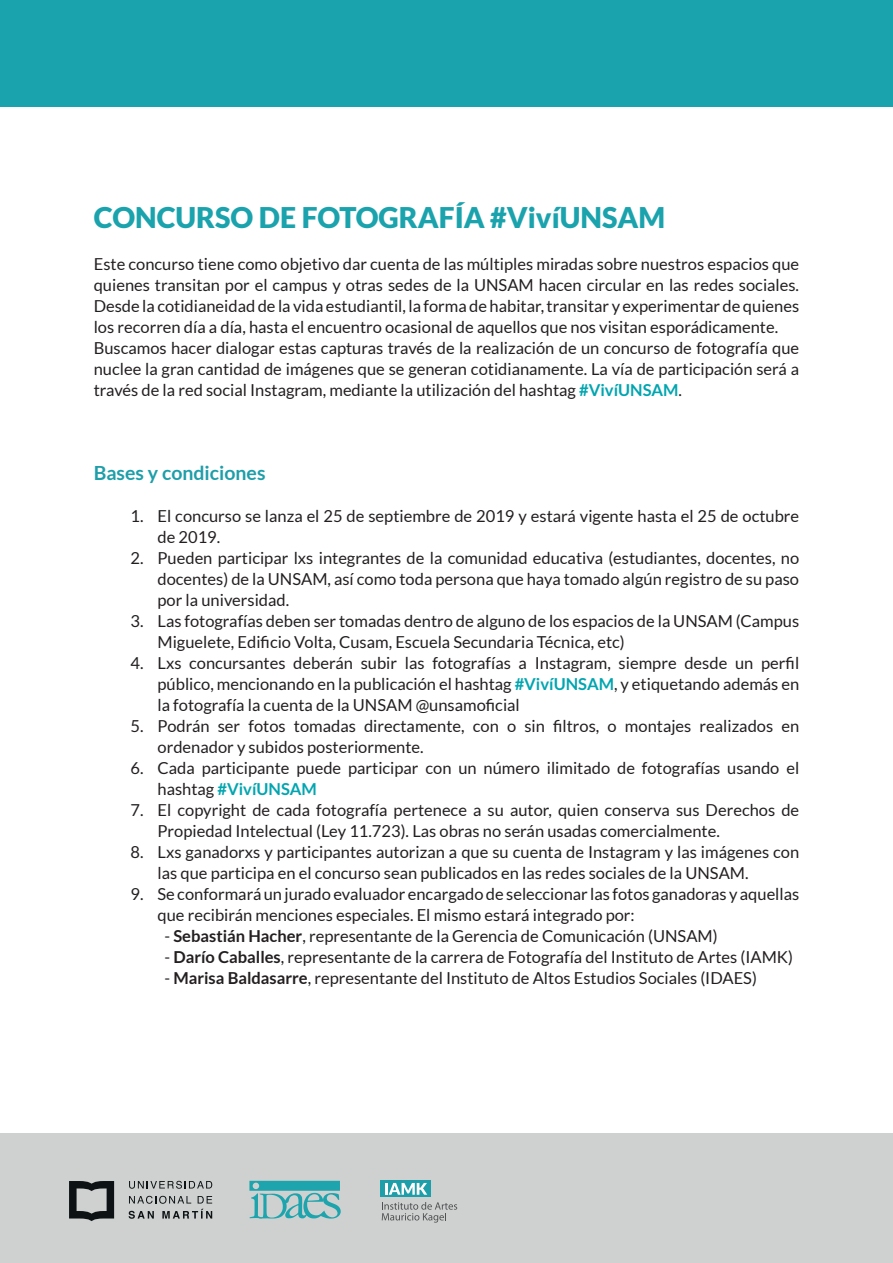
<style>
.page{position:relative;width:893px;height:1263px;background:#fff}
.page>*{position:absolute;margin:0;border:0;box-sizing:border-box;transform-origin:0 0}
.t1{font:900 28.5px "Lato";color:#1aa3ad}
.t2{font:700 19.5px "Lato";color:#1e9ea9}
.t3{font:16.5px/21px "Lato";color:#231f20}
.s1{font-weight:700;color:#00a5b0}
.s2{font-weight:700}
</style>
<div class="page">
<div style="left:0;top:1133px;width:893px;height:130px;background:#cfd1d0"></div>
<svg style="left:249px;top:1181px;width:92px;height:38px"></svg>
<svg style="left:69px;top:1181px;width:45px;height:40px"></svg>
<svg style="left:129px;top:1181px;width:83px;height:8px"></svg>
<svg style="left:129px;top:1196px;width:83px;height:23px"></svg>
<div style="left:380px;top:1181px;width:51px;height:16px;background:#1e9ea9"></div>
<svg style="left:382px;top:1202px;width:75px;height:20px"></svg>
<svg style="left:385px;top:1183px;width:42px;height:12px"></svg>
<div style="left:0;top:0;width:893px;height:106px;background:#1aa3ad"></div>
<h1 class="t1" style="left:94px;top:200px;width:573px">CONCURSO DE FOTOGRAFÍA #VivíUNSAM</h1>
<p class="t3" style="left:94px;top:253px;width:707px">Este concurso tiene como objetivo dar cuenta de las múltiples miradas sobre nuestros espacios que quienes transitan por el campus y otras sedes de la UNSAM hacen circular en las redes sociales.<br>Desde la cotidianeidad de la vida estudiantil, la forma de habitar, transitar y experimentar de quienes los recorren día a día, hasta el encuentro ocasional de aquellos que nos visitan esporádicamente.<br>Buscamos hacer dialogar estas capturas través de la realización de un concurso de fotografía que nuclee la gran cantidad de imágenes que se generan cotidianamente. La vía de participación será a través de la red social Instagram, mediante la utilización del hashtag <span class="s1">#VivíUNSAM</span>.</p>
<p class="t2" style="left:94px;top:461px;width:173px">Bases y condiciones</p>
<p class="t3" style="left:158px;top:505px;width:643px;text-indent:-27px">1. El concurso se lanza el 25 de septiembre de 2019 y estará vigente hasta el 25 de octubre de 2019.</p>
<p class="t3" style="left:158px;top:547px;width:643px;text-align:justify;text-indent:-27px">2. Pueden participar lxs integrantes de la comunidad educativa (estudiantes, docentes, no docentes) de la UNSAM, así como toda persona que haya tomado algún registro de su paso por la universidad.</p>
<p class="t3" style="left:158px;top:610px;width:643px;text-indent:-27px">3. Las fotografías deben ser tomadas dentro de alguno de los espacios de la UNSAM (Campus<br>Miguelete, Edificio Volta, Cusam, Escuela Secundaria Técnica, etc)</p>
<p class="t3" style="left:158px;top:652px;width:643px;text-align:justify;text-indent:-27px">4. Lxs concursantes deberán subir las fotografías a Instagram, siempre desde un perfil público, mencionando en la publicación el hashtag <span class="s1">#VivíUNSAM</span>, y etiquetando además en la fotografía la cuenta de la UNSAM @unsamoficial</p>
<p class="t3" style="left:158px;top:715px;width:643px;text-indent:-27px">5. Podrán ser fotos tomadas directamente, con o sin filtros, o montajes realizados en ordenador y subidos posteriormente.</p>
<p class="t3" style="left:158px;top:757px;width:643px;text-indent:-27px">6. Cada participante puede participar con un número ilimitado de fotografías usando el hashtag <span class="s1">#VivíUNSAM</span></p>
<p class="t3" style="left:158px;top:799px;width:643px;text-indent:-27px">7. El copyright de cada fotografía pertenece a su autor, quien conserva sus Derechos de<br>Propiedad Intelectual (Ley 11.723). Las obras no serán usadas comercialmente.</p>
<p class="t3" style="left:158px;top:841px;width:643px;text-indent:-27px">8. Lxs ganadorxs y participantes autorizan a que su cuenta de Instagram y las imágenes con las que participa en el concurso sean publicados en las redes sociales de la UNSAM.</p>
<p class="t3" style="left:158px;top:883px;width:643px;text-indent:-27px">9. Se conformará un jurado evaluador encargado de seleccionar las fotos ganadoras y aquellas que recibirán menciones especiales. El mismo estará integrado por:</p>
<p class="t3" style="left:165px;top:925px;width:555px">- <span class="s2">Sebastián Hacher</span>, representante de la Gerencia de Comunicación (UNSAM)</p>
<p class="t3" style="left:165px;top:946px;width:630px">- <span class="s2">Darío Caballes</span>, representante de la carrera de Fotografía del Instituto de Artes (IAMK)</p>
<p class="t3" style="left:165px;top:968px;width:594px">- <span class="s2">Marisa Baldasarre</span>, representante del Instituto de Altos Estudios Sociales (IDAES)</p>
</div>
